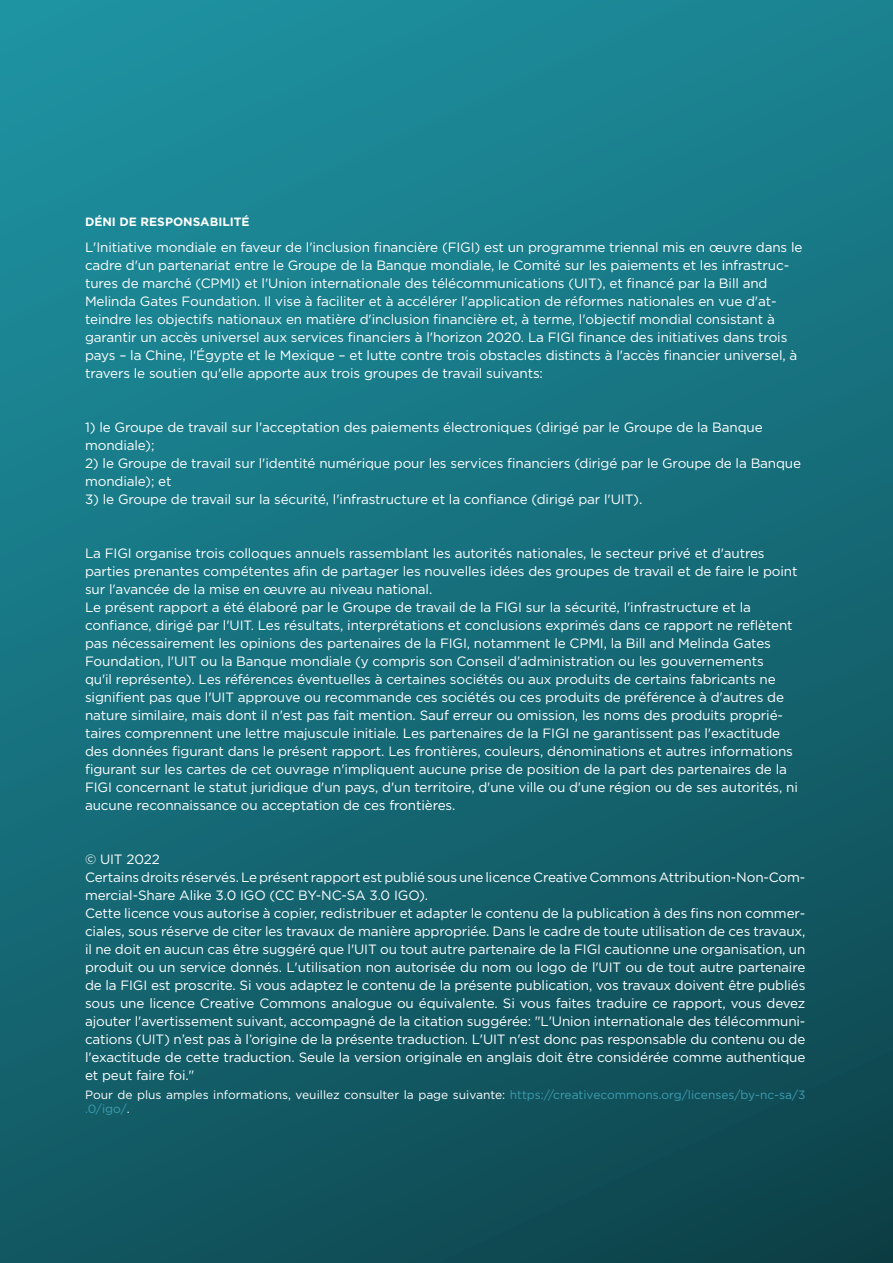
<style>
.page{position:relative;width:893px;height:1263px;background:#fff}
.page>*{position:absolute;margin:0;border:0;box-sizing:border-box;transform-origin:0 0}
.t1{font:13.5px/18px "Gotham";letter-spacing:-.01em;color:#fff}
.Table_text{font:12px/14.4px "Gotham";color:#fff}
.Table_head_left_alig{font:700 12px "Gotham";color:#fff}
.s1{color:#3d9db0}
</style>
<div class="page">
<div style="left:0;top:0;width:893px;height:1263px;background:linear-gradient(to bottom,#1d8d9c,#0f4d56)"></div>
<p class="Table_head_left_alig" style="left:85px;top:213px;width:166px">DÉNI DE RESPONSABILITÉ</p>
<p class="t1" style="left:85px;top:238px;width:719px">L'Initiative mondiale en faveur de l'inclusion financière (FIGI) est un programme triennal mis en œuvre dans le cadre d'un partenariat entre le Groupe de la Banque mondiale, le Comité sur les paiements et les infrastruc&shy;tures de marché (CPMI) et l'Union internationale des télécommunications (UIT), et financé par la Bill and Melinda Gates Foundation. Il vise à faciliter et à accélérer l'application de réformes nationales en vue d'at&shy;teindre les objectifs nationaux en matière d'inclusion financière et, à terme, l'objectif mondial consistant à garantir un accès universel aux services financiers à l'horizon 2020. La FIGI finance des initiatives dans trois pays – la Chine, l'Égypte et le Mexique – et lutte contre trois obstacles distincts à l'accès financier universel, à travers le soutien qu'elle apporte aux trois groupes de travail suivants:</p>
<p class="t1" style="left:85px;top:418px;width:679px">1) le Groupe de travail sur l'acceptation des paiements électroniques (dirigé par le Groupe de la Banque mondiale);</p>
<p class="t1" style="left:85px;top:454px;width:718px">2) le Groupe de travail sur l'identité numérique pour les services financiers (dirigé par le Groupe de la Banque mondiale); et</p>
<p class="t1" style="left:85px;top:490px;width:559px">3) le Groupe de travail sur la sécurité, l'infrastructure et la confiance (dirigé par l'UIT).</p>
<p class="t1" style="left:85px;top:544px;width:714px">La FIGI organise trois colloques annuels rassemblant les autorités nationales, le secteur privé et d'autres parties prenantes compétentes afin de partager les nouvelles idées des groupes de travail et de faire le point sur l'avancée de la mise en œuvre au niveau national.</p>
<p class="t1" style="left:85px;top:598px;width:714px">Le présent rapport a été élaboré par le Groupe de travail de la FIGI sur la sécurité, l'infrastructure et la confiance, dirigé par l'UIT. Les résultats, interprétations et conclusions exprimés dans ce rapport ne reflètent pas nécessairement les opinions des partenaires de la FIGI, notamment le CPMI, la Bill and Melinda Gates Foundation, l'UIT ou la Banque mondiale (y compris son Conseil d'administration ou les gouvernements<br>qu'il représente). Les références éventuelles à certaines sociétés ou aux produits de certains fabricants ne signifient pas que l'UIT approuve ou recommande ces sociétés ou ces produits de préférence à d'autres de nature similaire, mais dont il n'est pas fait mention. Sauf erreur ou omission, les noms des produits proprié&shy;taires comprennent une lettre majuscule initiale. Les partenaires de la FIGI ne garantissent pas l'exactitude des données figurant dans le présent rapport. Les frontières, couleurs, dénominations et autres informations figurant sur les cartes de cet ouvrage n'impliquent aucune prise de position de la part des partenaires de la FIGI concernant le statut juridique d'un pays, d'un territoire, d'une ville ou d'une région ou de ses autorités, ni aucune reconnaissance ou acceptation de ces frontières.</p>
<p class="t1" style="left:85px;top:850px;width:76px">© UIT 2022</p>
<p class="t1" style="left:85px;top:868px;width:722px">Certains droits réservés. Le présent rapport est publié sous une licence Creative Commons Attribution-Non-Com&shy;mercial-Share Alike 3.0 IGO (CC BY-NC-SA 3.0 IGO).</p>
<p class="t1" style="left:85px;top:904px;width:722px;text-align:justify">Cette licence vous autorise à copier, redistribuer et adapter le contenu de la publication à des fins non commer&shy;ciales, sous réserve de citer les travaux de manière appropriée. Dans le cadre de toute utilisation de ces travaux, il ne doit en aucun cas être suggéré que l'UIT ou tout autre partenaire de la FIGI cautionne une organisation, un produit ou un service donnés. L'utilisation non autorisée du nom ou logo de l'UIT ou de tout autre partenaire de la FIGI est proscrite. Si vous adaptez le contenu de la présente publication, vos travaux doivent être publiés sous une licence Creative Commons analogue ou équivalente. Si vous faites traduire ce rapport, vous devez ajouter l'avertissement suivant, accompagné de la citation suggérée: "L'Union internationale des télécommuni&shy;cations (UIT) n’est pas à l’origine de la présente traduction. L'UIT n'est donc pas responsable du contenu ou de l'exactitude de cette traduction. Seule la version originale en anglais doit être considérée comme authentique et peut faire foi."</p>
<p class="Table_text" style="left:85px;top:1087px;width:722px">Pour de plus amples informations, veuillez consulter la page suivante: <span class="s1">https://creativecommons.org/licenses/by-nc-sa/3 .0/igo/</span>.</p>
</div>
